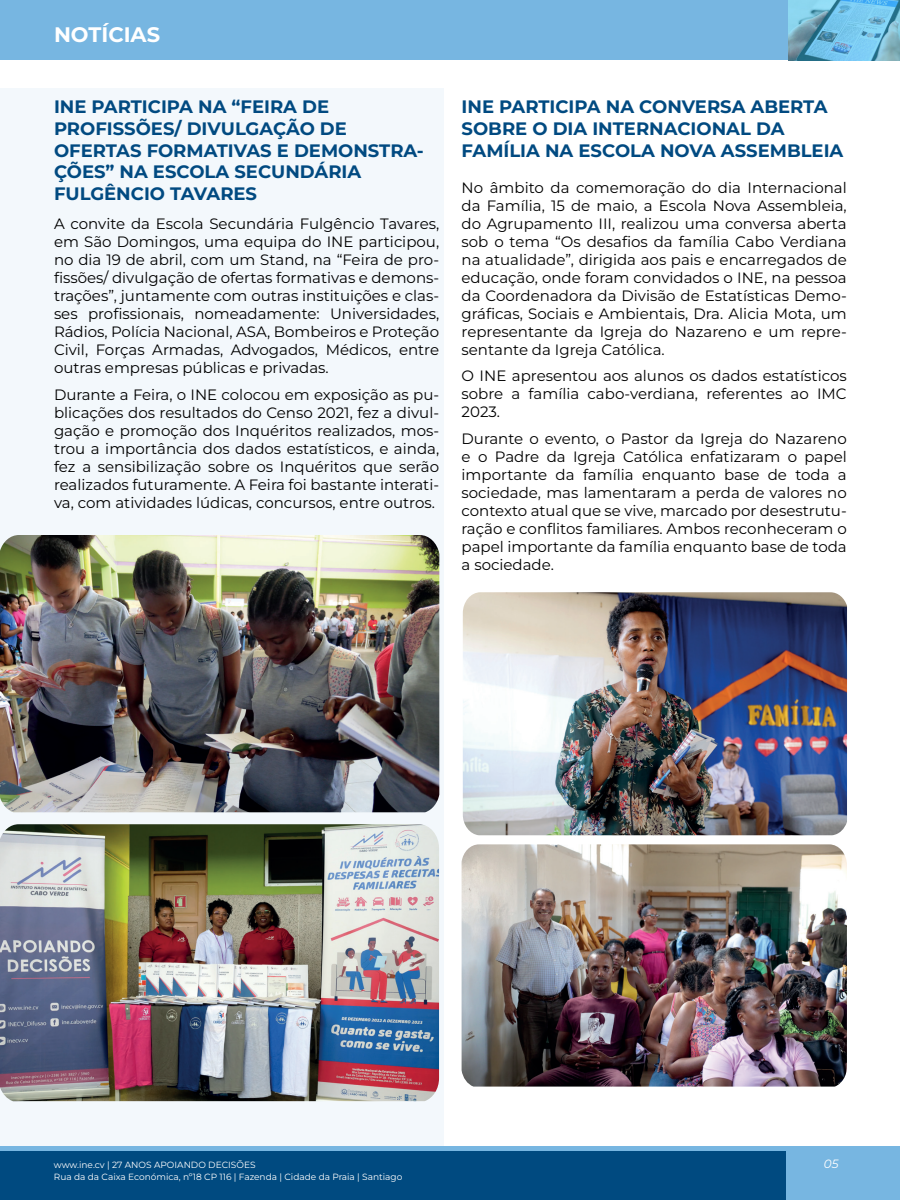
<style>
.page{position:relative;width:900px;height:1200px;background:#fff}
.page>*{position:absolute;margin:0;border:0;box-sizing:border-box;transform-origin:0 0}
.t1{font:700 21px "Montserrat";color:#fff}
.t2{font:700 18px/21.6px "Montserrat";color:#014a81}
.t3{font:15px/18px "Montserrat";color:#000;text-align:justify}
.t4{font:italic 12px "Montserrat";color:#fff}
.t5{font:9px "Montserrat";color:#fff}
</style>
<div class="page">
<div style="left:0;top:89px;width:444px;height:1057px;background:#f3f8fc"></div>
<div style="left:0;top:1146px;width:900px;height:54px;background:linear-gradient(to right,#77b6e1,#77b6e1)"></div>
<div style="left:0;top:1152px;width:786px;height:48px;background:#004a80"></div>
<div style="left:0;top:0;width:788px;height:60px;background:#77b6e1"></div>
<img style="left:788px;top:0;width:112px;height:60px">
<img style="left:0;top:535px;width:439px;height:277px">
<img style="left:0;top:824px;width:439px;height:277px">
<img style="left:462px;top:844px;width:385px;height:243px">
<img style="left:463px;top:592px;width:384px;height:243px">
<p class="t1" style="left:54px;top:20px;width:108px">NOTÍCIAS</p>
<p class="t2" style="left:54px;top:95px;width:277px">INE PARTICIPA NA “FEIRA DE</p>
<p class="t2" style="left:54px;top:117px;width:294px">PROFISSÕES/ DIVULGAÇÃO DE</p>
<p class="t2" style="left:54px;top:138px;width:371px">OFERTAS FORMATIVAS E DEMONSTRA-<br>ÇÕES” NA ESCOLA SECUNDÁRIA</p>
<p class="t2" style="left:54px;top:182px;width:205px">FULGÊNCIO TAVARES</p>
<p class="t3" style="left:54px;top:214px;width:387px">A convite da Escola Secundária Fulgêncio Tavares, em São Domingos, uma equipa do INE participou, no dia 19 de abril, com um Stand, na “Feira de pro&shy;fissões/ divulgação de ofertas formativas e demons&shy;trações”, juntamente com outras instituições e clas&shy;ses profissionais, nomeadamente: Universidades, Rádios, Polícia Nacional, ASA, Bombeiros e Proteção Civil, Forças Armadas, Advogados, Médicos, entre outras empresas públicas e privadas.</p>
<p class="t3" style="left:54px;top:385px;width:387px">Durante a Feira, o INE colocou em exposição as pu&shy;blicações dos resultados do Censo 2021, fez a divul&shy;gação e promoção dos Inquéritos realizados, mos&shy;trou a importância dos dados estatísticos, e ainda, fez a sensibilização sobre os Inquéritos que serão realizados futuramente. A Feira foi bastante interati&shy;va, com atividades lúdicas, concursos, entre outros.</p>
<p class="t2" style="left:462px;top:95px;width:368px">INE PARTICIPA NA CONVERSA ABERTA<br>SOBRE O DIA INTERNACIONAL DA</p>
<p class="t2" style="left:462px;top:138px;width:383px">FAMÍLIA NA ESCOLA NOVA ASSEMBLEIA</p>
<p class="t3" style="left:462px;top:178px;width:387px">No âmbito da comemoração do dia Internacional da Família, 15 de maio, a Escola Nova Assembleia, do Agrupamento III, realizou uma conversa aberta sob o tema “Os desafios da família Cabo Verdiana na atualidade”, dirigida aos pais e encarregados de educação, onde foram convidados o INE, na pessoa da Coordenadora da Divisão de Estatísticas Demo&shy;gráficas, Sociais e Ambientais, Dra. Alicia Mota, um representante da Igreja do Nazareno e um repre&shy;sentante da Igreja Católica.</p>
<p class="t3" style="left:462px;top:366px;width:387px">O INE apresentou aos alunos os dados estatísticos sobre a família cabo-verdiana, referentes ao IMC 2023.</p>
<p class="t3" style="left:462px;top:429px;width:387px">Durante o evento, o Pastor da Igreja do Nazareno e o Padre da Igreja Católica enfatizaram o papel importante da família enquanto base de toda a sociedade, mas lamentaram a perda de valores no contexto atual que se vive, marcado por desestrutu&shy;ração e conflitos familiares. Ambos reconheceram o papel importante da família enquanto base de toda a sociedade.</p>
<p class="t5" style="left:54px;top:1159px;width:203px">www.ine.cv | 27 ANOS APOIANDO DECISÕES</p>
<p class="t5" style="left:54px;top:1171px;width:350px">Rua da da Caixa Económica, nº18 CP 116 | Fazenda | Cidade da Praia | Santiago</p>
<p class="t4" style="left:824px;top:1156px;width:16px">05</p>
</div>
